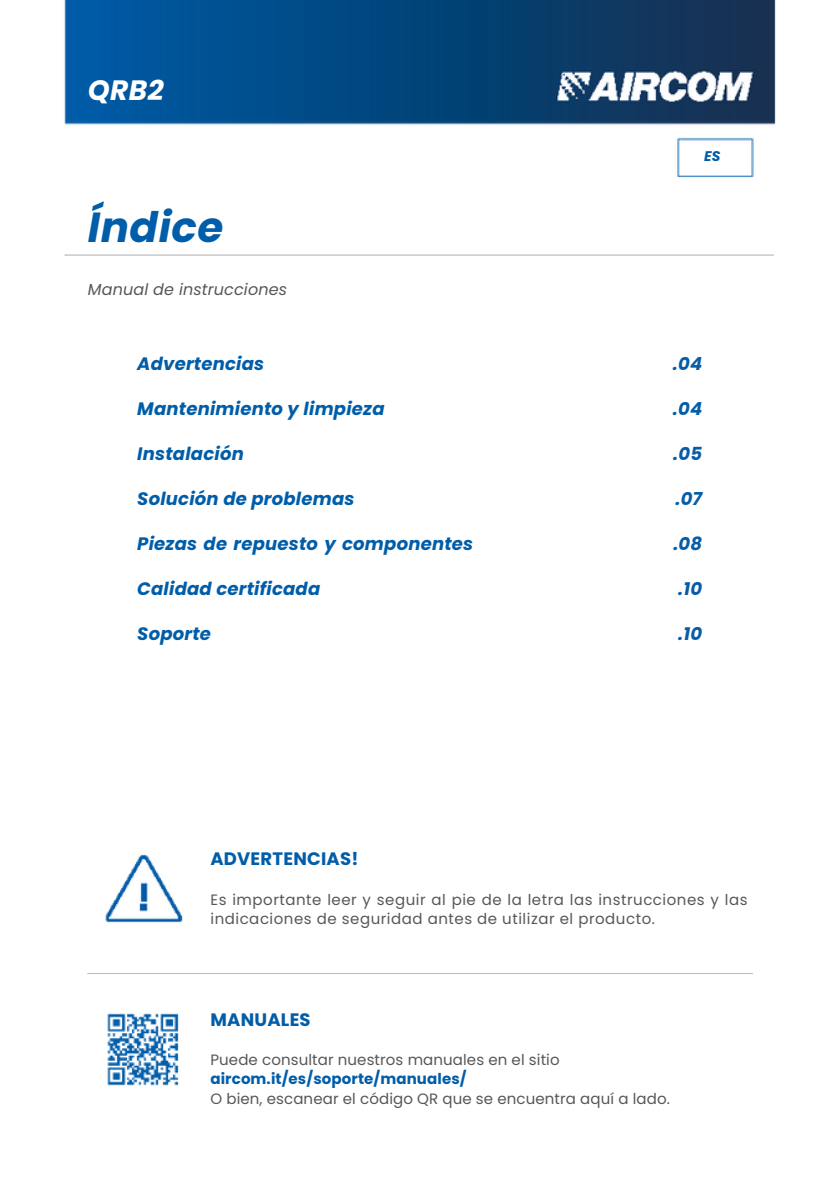
<style>
.page{position:relative;width:839px;height:1191px;background:#fff}
.page>*{position:absolute;margin:0;border:0;box-sizing:border-box;transform-origin:0 0}
.t1{font:italic 700 42px "Poppins";letter-spacing:.01em;color:#005da9}
.t2{font:italic 700 28px "Poppins";color:#fff}
.t3{font:italic 700 18px "Poppins";letter-spacing:.01em;color:#005da9}
.t4{font:700 18px "Poppins";letter-spacing:.01em;color:#005da9}
.t5{font:italic 700 18px "Poppins";letter-spacing:.01em;color:#075da7}
.t6{font:italic 16px "Poppins";letter-spacing:.005em;color:#575756}
.t7{font:15px/19.6px "Poppins";letter-spacing:.005em;color:#575756}
.t8{font:15px/19.6px "Poppins";letter-spacing:.035em;color:#575756}
.t9{font:italic 700 14px "Poppins";color:#005da9}
.s1{font-weight:700;color:#005da9}
</style>
<div class="page">
<img style="left:105px;top:854px;width:78px;height:69px">
<img style="left:107px;top:1013px;width:72px;height:73px">
<img style="left:64px;top:0;width:712px;height:178px">
<p class="t2" style="left:88px;top:70px;width:77px">QRB2</p>
<h5 class="t1" style="left:88px;top:198px;width:137px">Índice</h5>
<h4 class="t6" style="left:88px;top:278px;width:201px">Manual de instrucciones</h4>
<h3 class="t3" style="left:137px;top:351px;width:128px">Advertencias</h3>
<h3 class="t3" style="left:137px;top:396px;width:249px">Mantenimiento y limpieza</h3>
<h3 class="t3" style="left:137px;top:441px;width:108px">Instalación</h3>
<h3 class="t3" style="left:137px;top:486px;width:219px">Solución de problemas</h3>
<h3 class="t3" style="left:137px;top:531px;width:337px">Piezas de repuesto y componentes</h3>
<h3 class="t3" style="left:137px;top:576px;width:184px">Calidad certificada</h3>
<h3 class="t3" style="left:137px;top:621px;width:75px">Soporte</h3>
<p class="t4" style="left:210px;top:846px;width:149px">ADVERTENCIAS!</p>
<p class="t9" style="left:704px;top:146px;width:18px">ES</p>
<h5 class="t5" style="left:672px;top:351px;width:31px">.04</h5>
<h5 class="t5" style="left:672px;top:396px;width:31px">.04</h5>
<h5 class="t5" style="left:673px;top:441px;width:30px">.05</h5>
<h5 class="t5" style="left:675px;top:486px;width:28px">.07</h5>
<h5 class="t5" style="left:673px;top:531px;width:30px">.08</h5>
<h5 class="t5" style="left:678px;top:576px;width:26px">.10</h5>
<h5 class="t5" style="left:678px;top:621px;width:26px">.10</h5>
<h3 class="t8" style="left:210px;top:890px;width:538px">Es importante leer y seguir al pie de la letra las instrucciones y las indicaciones de seguridad antes de utilizar el producto.</h3>
<h4 class="t4" style="left:210px;top:1007px;width:102px">MANUALES</h4>
<p class="t7" style="left:210px;top:1050px;width:461px">Puede consultar nuestros manuales en el sitio <span class="s1">aircom.it/es/soporte/manuales/<br></span>O bien, escanear el código QR que se encuentra aquí a lado.</p>
</div>
